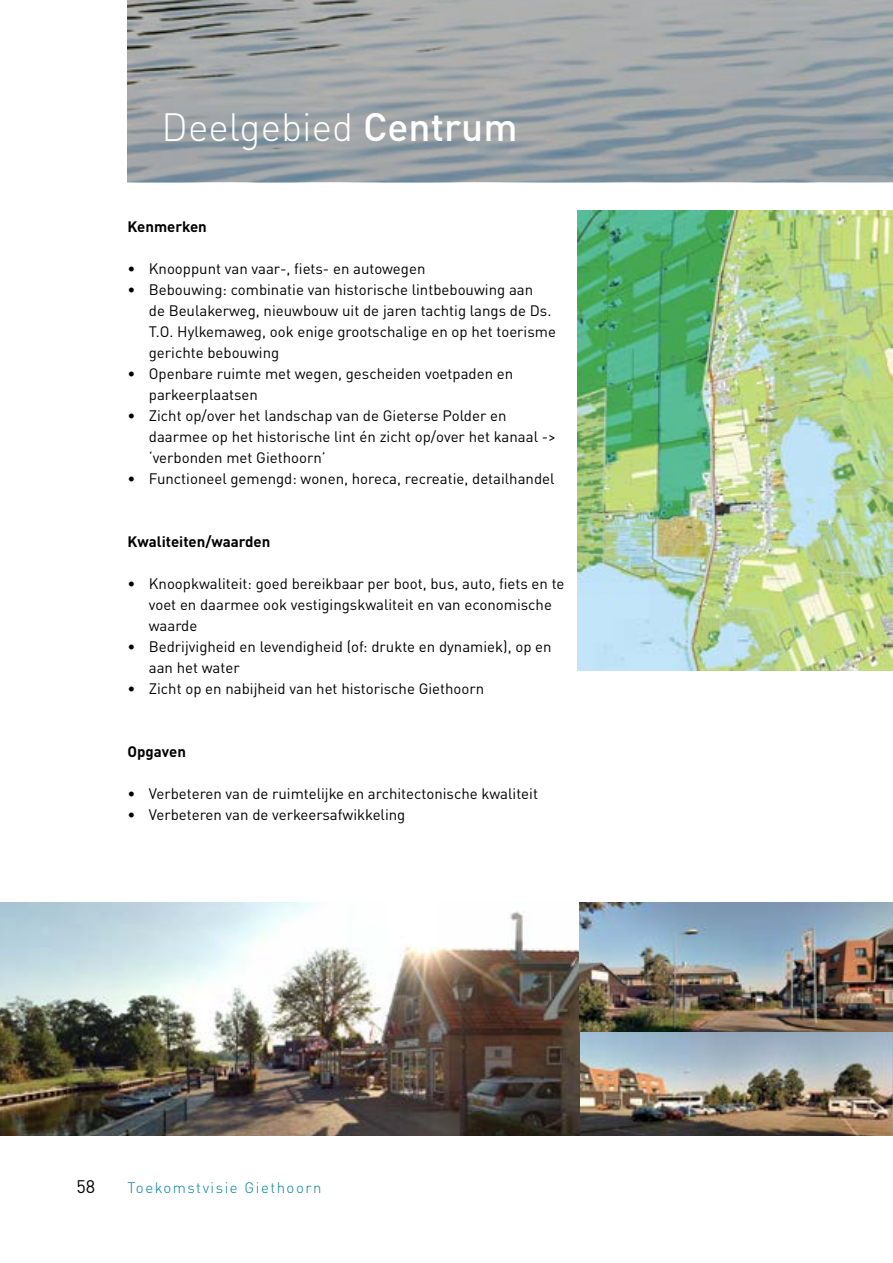
<style>
.page{position:relative;width:893px;height:1263px;background:#fff}
.page>*{position:absolute;margin:0;border:0;box-sizing:border-box;transform-origin:0 0}
.t1{font:300 39px "DINOT";color:#fff}
.t2{font:18px "DINOT";color:#000}
.t3{font:15px/21px "DINOT";color:#000}
.t4{font:700 15px "DINOT";color:#000}
.t5{font:300 15px "DINOT";letter-spacing:.1em;color:#007e9d}
.s1{font-weight:500}
</style>
<div class="page">
<img style="left:127px;top:0;width:766px;height:182px">
<img style="left:578px;top:210px;width:315px;height:460px">
<img style="left:580px;top:1031px;width:313px;height:104px">
<img style="left:0;top:903px;width:580px;height:232px">
<img style="left:580px;top:903px;width:313px;height:128px">
<h1 class="t1" style="left:162px;top:103px;width:357px">Deelgebied <span class="s1">Centrum</span></h1>
<p class="t4" style="left:128px;top:216px;width:81px">Kenmerken</p>
<p class="t3" style="left:128px;top:257px;width:299px">• Knooppunt van vaar-, fiets- en autowegen</p>
<p class="t3" style="left:149px;top:278px;width:409px;text-indent:-21px">• Bebouwing: combinatie van historische lintbebouwing aan<br>de Beulakerweg, nieuwbouw uit de jaren tachtig langs de Ds.<br>T.O. Hylkemaweg, ook enige grootschalige en op het toerisme gerichte bebouwing</p>
<p class="t3" style="left:149px;top:362px;width:366px;text-indent:-21px">• Openbare ruimte met wegen, gescheiden voetpaden en parkeerplaatsen</p>
<p class="t3" style="left:149px;top:404px;width:409px;text-indent:-21px">• Zicht op/over het landschap van de Gieterse Polder en daarmee op het historische lint én zicht op/over het kanaal -&gt; ‘verbonden met Giethoorn’</p>
<p class="t3" style="left:128px;top:467px;width:428px">• Functioneel gemengd: wonen, horeca, recreatie, detailhandel</p>
<p class="t4" style="left:128px;top:531px;width:144px">Kwaliteiten/waarden</p>
<p class="t3" style="left:149px;top:572px;width:417px;text-indent:-21px">• Knoopkwaliteit: goed bereikbaar per boot, bus, auto, fiets en te voet en daarmee ook vestigingskwaliteit en van economische waarde</p>
<p class="t3" style="left:149px;top:635px;width:404px;text-indent:-21px">• Bedrijvigheid en levendigheid (of: drukte en dynamiek), op en aan het water</p>
<p class="t3" style="left:128px;top:677px;width:358px">• Zicht op en nabijheid van het historische Giethoorn</p>
<p class="t4" style="left:128px;top:741px;width:60px">Opgaven</p>
<p class="t3" style="left:128px;top:782px;width:412px">• Verbeteren van de ruimtelijke en architectonische kwaliteit</p>
<p class="t3" style="left:128px;top:803px;width:279px">• Verbeteren van de verkeersafwikkeling</p>
<p class="t2" style="left:77px;top:1175px;width:20px">58</p>
<p class="t5" style="left:128px;top:1178px;width:195px">Toekomstvisie Giethoorn</p>
</div>
